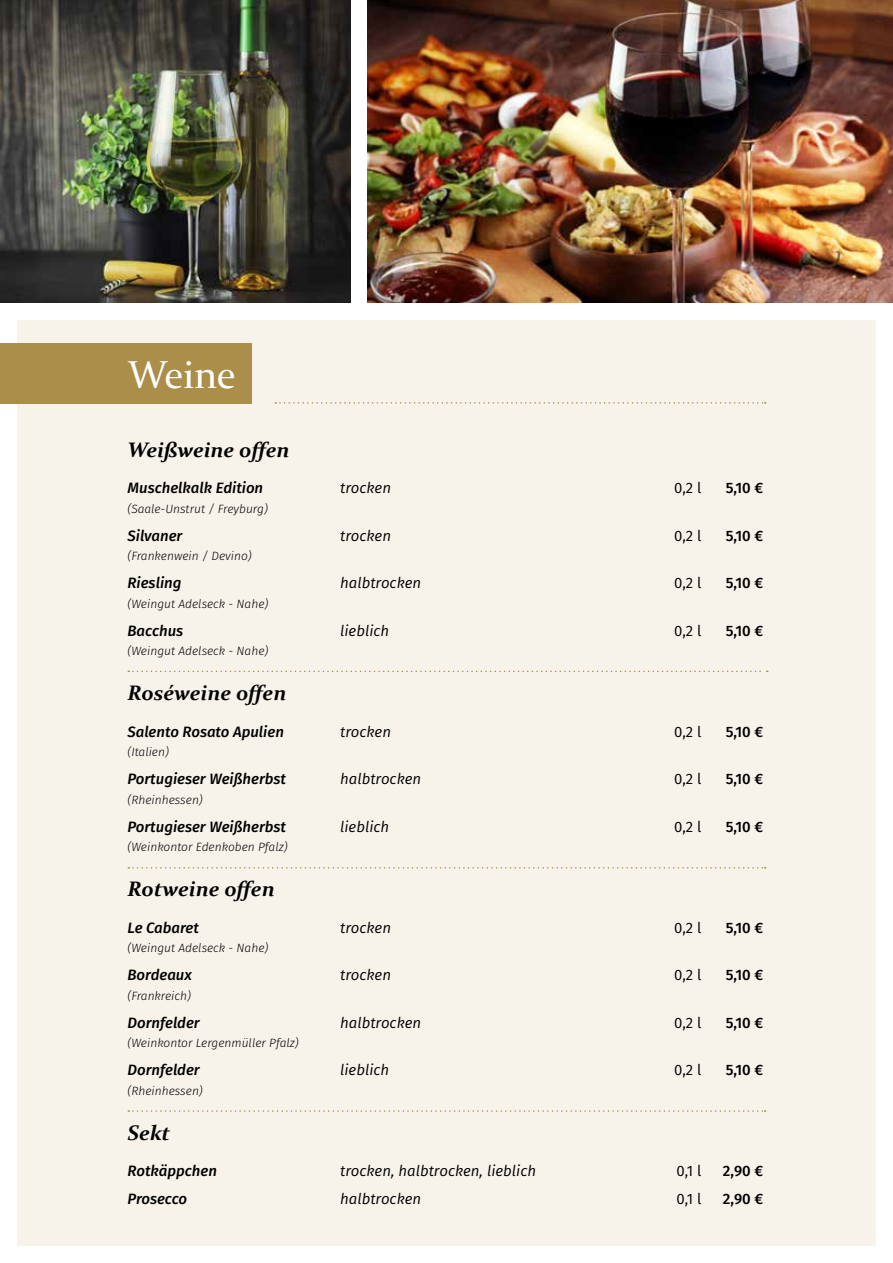
<style>
.page{position:relative;width:893px;height:1263px;background:#fff}
.page>*{position:absolute;margin:0;border:0;box-sizing:border-box;transform-origin:0 0}
.t1{font:39px "Constantia";color:#fff}
.t2{font:italic 700 21px "Constantia";color:#020203}
.t3{font:italic 500 15px "Fira Sans";color:#000}
.t4{font:italic 15px "Fira Sans";color:#000}
.t5{font:500 15px "Fira Sans";color:#000}
.t6{font:15px "Fira Sans";color:#000}
.t7{font:italic 300 12px "Fira Sans";color:#000}
</style>
<div class="page">
<div style="left:17px;top:320px;width:859px;height:926px;background:#f7f3eb"></div>
<div style="left:0;top:343px;width:252px;height:61px;background:#ac8e4b"></div>
<svg style="left:275px;top:402px;width:491px;height:2px"></svg>
<svg style="left:128px;top:671px;width:640px;height:1px"></svg>
<svg style="left:128px;top:867px;width:638px;height:1px"></svg>
<svg style="left:128px;top:1110px;width:638px;height:2px"></svg>
<img style="left:367px;top:0;width:526px;height:303px">
<img style="left:0;top:0;width:350px;height:303px">
<h1 class="t1" style="left:128px;top:348px;width:110px">Weine</h1>
<h2 class="t2" style="left:128px;top:435px;width:163px">Weißweine offen</h2>
<p class="t3" style="left:128px;top:476px;width:137px">Muschelkalk Edition</p>
<p class="t4" style="left:340px;top:477px;width:52px">trocken</p>
<p class="t6" style="left:674px;top:477px;width:29px">0,2 l</p>
<p class="t5" style="left:726px;top:476px;width:39px">5,10 €</p>
<p class="t7" style="left:128px;top:500px;width:142px">(Saale-Unstrut / Freyburg)</p>
<p class="t3" style="left:128px;top:523px;width:56px">Silvaner</p>
<p class="t4" style="left:340px;top:524px;width:52px">trocken</p>
<p class="t6" style="left:674px;top:524px;width:29px">0,2 l</p>
<p class="t5" style="left:726px;top:523px;width:39px">5,10 €</p>
<p class="t7" style="left:128px;top:547px;width:126px">(Frankenwein / Devino)</p>
<p class="t3" style="left:128px;top:571px;width:55px">Riesling</p>
<p class="t4" style="left:340px;top:572px;width:83px">halbtrocken</p>
<p class="t6" style="left:674px;top:572px;width:29px">0,2 l</p>
<p class="t5" style="left:726px;top:571px;width:39px">5,10 €</p>
<p class="t7" style="left:128px;top:595px;width:142px">(Weingut Adelseck - Nahe)</p>
<p class="t3" style="left:128px;top:618px;width:57px">Bacchus</p>
<p class="t4" style="left:340px;top:619px;width:51px">lieblich</p>
<p class="t6" style="left:674px;top:619px;width:29px">0,2 l</p>
<p class="t5" style="left:726px;top:618px;width:39px">5,10 €</p>
<p class="t7" style="left:128px;top:642px;width:142px">(Weingut Adelseck - Nahe)</p>
<h2 class="t2" style="left:128px;top:678px;width:160px">Roséweine offen</h2>
<p class="t3" style="left:128px;top:719px;width:158px">Salento Rosato Apulien</p>
<p class="t4" style="left:340px;top:720px;width:52px">trocken</p>
<p class="t6" style="left:674px;top:720px;width:29px">0,2 l</p>
<p class="t5" style="left:726px;top:719px;width:39px">5,10 €</p>
<p class="t7" style="left:128px;top:743px;width:43px">(Italien)</p>
<p class="t3" style="left:128px;top:767px;width:160px">Portugieser Weißherbst</p>
<p class="t4" style="left:340px;top:768px;width:83px">halbtrocken</p>
<p class="t6" style="left:674px;top:768px;width:29px">0,2 l</p>
<p class="t5" style="left:726px;top:767px;width:39px">5,10 €</p>
<p class="t7" style="left:128px;top:791px;width:77px">(Rheinhessen)</p>
<p class="t3" style="left:128px;top:814px;width:160px">Portugieser Weißherbst</p>
<p class="t4" style="left:340px;top:815px;width:51px">lieblich</p>
<p class="t6" style="left:674px;top:815px;width:29px">0,2 l</p>
<p class="t5" style="left:726px;top:814px;width:39px">5,10 €</p>
<p class="t7" style="left:128px;top:838px;width:162px">(Weinkontor Edenkoben Pfalz)</p>
<h2 class="t2" style="left:128px;top:874px;width:149px">Rotweine offen</h2>
<p class="t3" style="left:128px;top:915px;width:73px">Le Cabaret</p>
<p class="t4" style="left:340px;top:916px;width:52px">trocken</p>
<p class="t6" style="left:674px;top:916px;width:29px">0,2 l</p>
<p class="t5" style="left:726px;top:915px;width:39px">5,10 €</p>
<p class="t7" style="left:128px;top:939px;width:142px">(Weingut Adelseck - Nahe)</p>
<p class="t3" style="left:128px;top:963px;width:66px">Bordeaux</p>
<p class="t4" style="left:340px;top:964px;width:52px">trocken</p>
<p class="t6" style="left:674px;top:964px;width:29px">0,2 l</p>
<p class="t5" style="left:726px;top:963px;width:39px">5,10 €</p>
<p class="t7" style="left:128px;top:987px;width:65px">(Frankreich)</p>
<p class="t3" style="left:128px;top:1010px;width:74px">Dornfelder</p>
<p class="t4" style="left:340px;top:1011px;width:83px">halbtrocken</p>
<p class="t6" style="left:674px;top:1011px;width:29px">0,2 l</p>
<p class="t5" style="left:726px;top:1010px;width:39px">5,10 €</p>
<p class="t7" style="left:128px;top:1034px;width:173px">(Weinkontor Lergenmüller Pfalz)</p>
<p class="t3" style="left:128px;top:1058px;width:74px">Dornfelder</p>
<p class="t4" style="left:340px;top:1059px;width:51px">lieblich</p>
<p class="t6" style="left:674px;top:1059px;width:29px">0,2 l</p>
<p class="t5" style="left:726px;top:1058px;width:39px">5,10 €</p>
<p class="t7" style="left:128px;top:1082px;width:77px">(Rheinhessen)</p>
<h2 class="t2" style="left:128px;top:1118px;width:44px">Sekt</h2>
<p class="t3" style="left:128px;top:1159px;width:91px">Rotkäppchen</p>
<p class="t4" style="left:340px;top:1160px;width:197px">trocken, halbtrocken, lieblich</p>
<p class="t6" style="left:677px;top:1160px;width:26px">0,1 l</p>
<p class="t5" style="left:723px;top:1159px;width:42px">2,90 €</p>
<p class="t3" style="left:128px;top:1187px;width:61px">Prosecco</p>
<p class="t4" style="left:340px;top:1188px;width:83px">halbtrocken</p>
<p class="t6" style="left:677px;top:1188px;width:26px">0,1 l</p>
<p class="t5" style="left:723px;top:1187px;width:42px">2,90 €</p>
</div>
